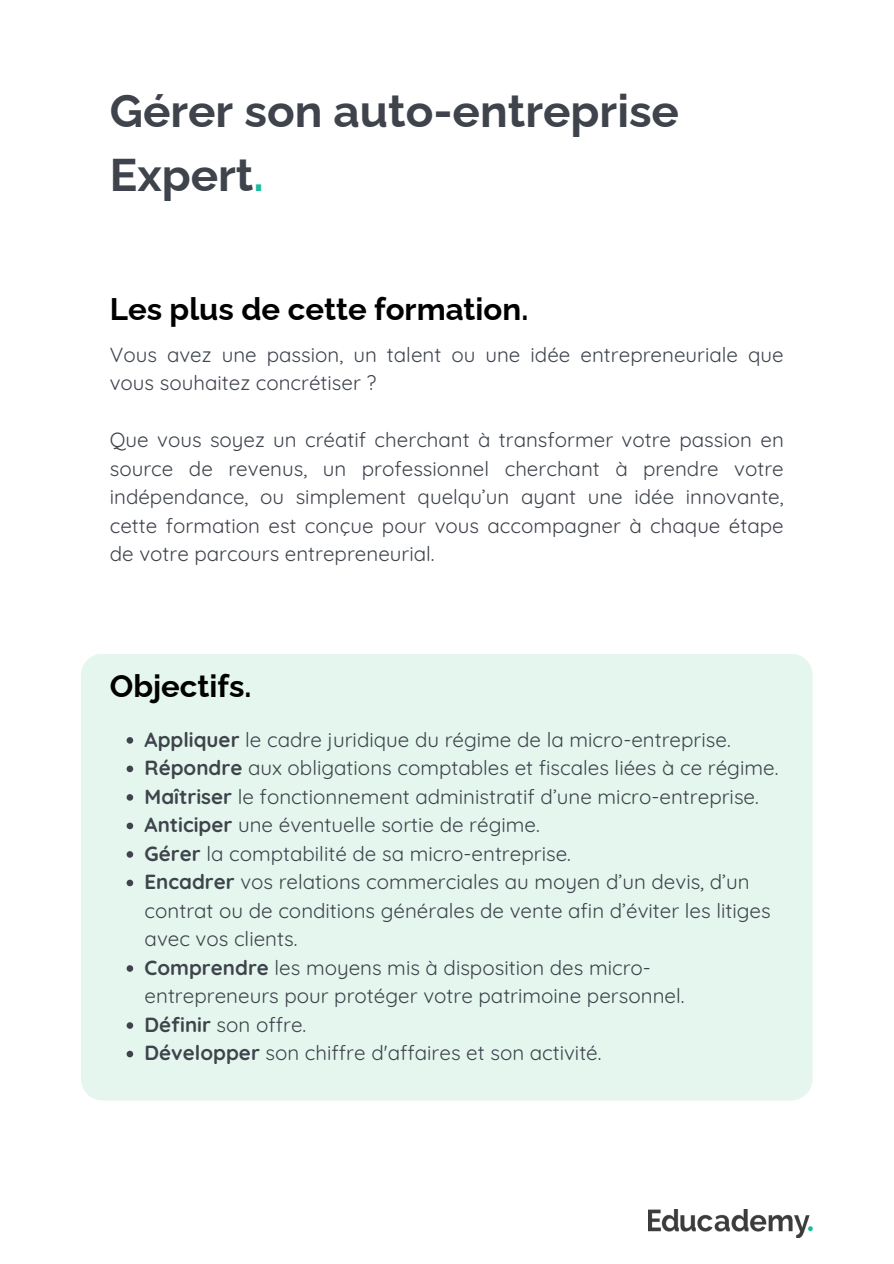
<style>
.page{position:relative;width:894px;height:1264px;background:#fff}
.page>*{position:absolute;margin:0;border:0;box-sizing:border-box;transform-origin:0 0}
.t1{font:700 45.75px/63.6px "Raleway";color:#3e434c}
.t2{font:700 31.2px "Raleway";color:#000}
.t3{font:20.4px/28.5px "Quicksand";color:#3e434c}
.s1{color:#1abc9c}
.s2{font-weight:700}
</style>
<div class="page">
<div style="left:81px;top:654px;width:731px;height:446px;background:#e4f6ed"></div>
<svg style="left:127px;top:737px;width:6px;height:6px"></svg>
<svg style="left:127px;top:765px;width:6px;height:7px"></svg>
<svg style="left:127px;top:794px;width:6px;height:6px"></svg>
<svg style="left:127px;top:822px;width:6px;height:7px"></svg>
<svg style="left:127px;top:851px;width:6px;height:6px"></svg>
<svg style="left:127px;top:879px;width:6px;height:7px"></svg>
<svg style="left:127px;top:965px;width:6px;height:6px"></svg>
<svg style="left:127px;top:1022px;width:6px;height:6px"></svg>
<svg style="left:127px;top:1050px;width:6px;height:7px"></svg>
<img style="left:648px;top:1209px;width:163px;height:28px">
<p class="t1" style="left:110px;top:79px;width:570px">Gérer son auto-entreprise<br>Expert<span class="s1">.</span></p>
<h1 class="t2" style="left:110px;top:290px;width:420px">Les plus de cette formation.</h1>
<h2 class="t3" style="left:110px;top:340px;width:675px">Vous avez une passion, un talent ou une idée entrepreneuriale que vous souhaitez concrétiser ?</h2>
<p class="t3" style="left:110px;top:425px;width:675px;text-align:justify">Que vous soyez un créatif cherchant à transformer votre passion en source de revenus, un professionnel cherchant à prendre votre indépendance, ou simplement quelqu’un ayant une idée innovante, cette formation est conçue pour vous accompagner à chaque étape de votre parcours entrepreneurial.</p>
<p class="t2" style="left:110px;top:667px;width:143px">Objectifs.</p>
<h1 class="t3" style="left:144px;top:724px;width:587px"><span class="s2">Appliquer</span> le cadre juridique du régime de la micro-entreprise.</h1>
<p class="t3" style="left:144px;top:753px;width:635px"><span class="s2">Répondre</span> aux obligations comptables et fiscales liées à ce régime.</p>
<p class="t3" style="left:144px;top:781px;width:615px"><span class="s2">Maîtriser</span> le fonctionnement administratif d’une micro-entreprise.</p>
<p class="t3" style="left:144px;top:810px;width:396px"><span class="s2">Anticiper</span> une éventuelle sortie de régime.</p>
<p class="t3" style="left:144px;top:838px;width:428px"><span class="s2">Gérer</span> la comptabilité de sa micro-entreprise.</p>
<p class="t3" style="left:144px;top:867px;width:627px"><span class="s2">Encadrer</span> vos relations commerciales au moyen d’un devis, d’un contrat ou de conditions générales de vente afin d’éviter les litiges avec vos clients.</p>
<p class="t3" style="left:144px;top:952px;width:541px"><span class="s2">Comprendre</span> les moyens mis à disposition des micro&shy;entrepreneurs pour protéger votre patrimoine personnel.</p>
<p class="t3" style="left:144px;top:1009px;width:163px"><span class="s2">Définir</span> son offre.</p>
<p class="t3" style="left:144px;top:1038px;width:458px"><span class="s2">Développer</span> son chiffre d'affaires et son activité.</p>
</div>
